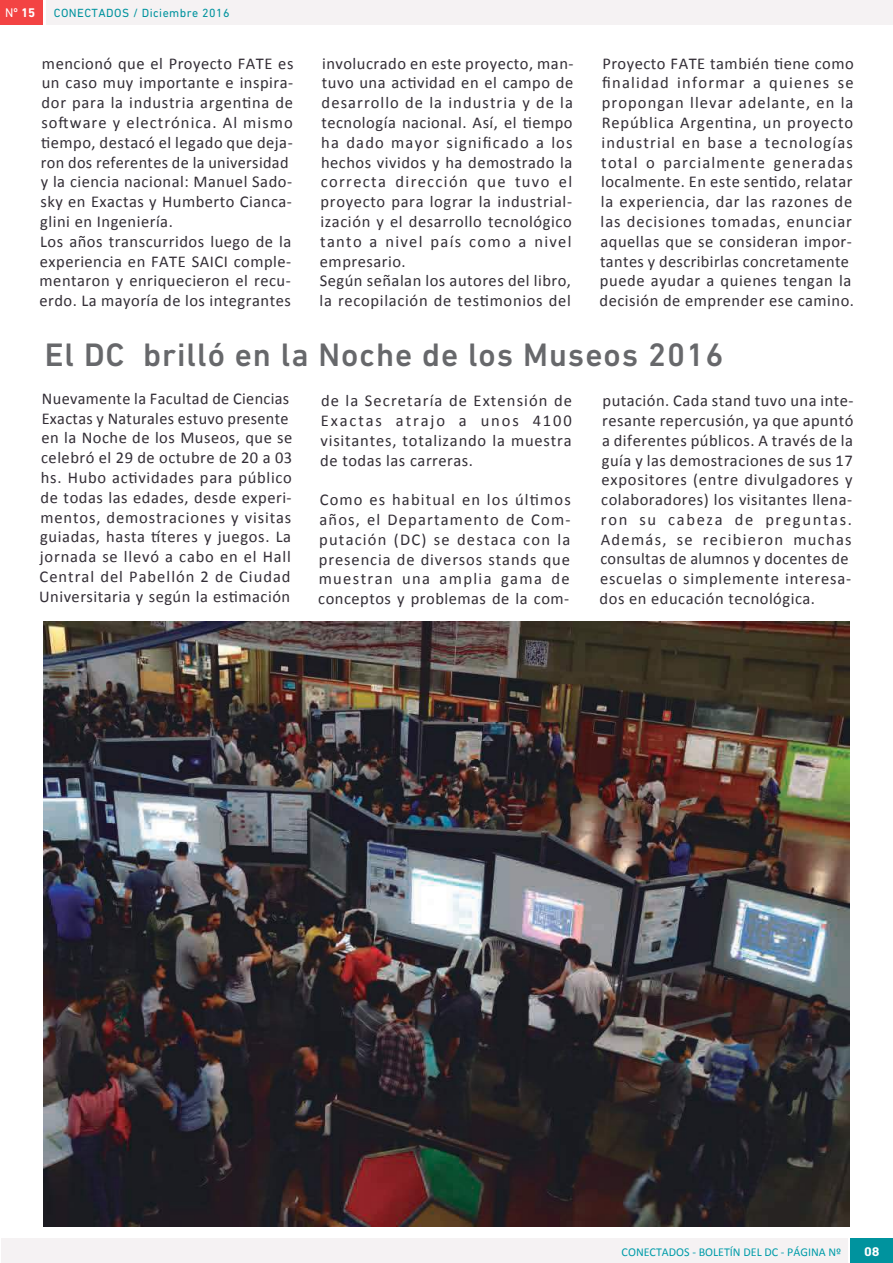
<style>
.page{position:relative;width:893px;height:1263px;background:#fff}
.page>*{position:absolute;margin:0;border:0;box-sizing:border-box;transform-origin:0 0}
.t1{font:500 33px "DIN Next LT Pro";letter-spacing:.03em;color:#67686b}
.t2{font:16.5px/19.8px "Calibri";letter-spacing:.03em;color:#332e36}
.t3{font:16.5px/19.8px "Calibri";letter-spacing:.05em;color:#332e36}
.t4{font:12.75px "DIN Next LT Pro";color:#fff}
.t5{font:700 12.75px "DIN Next LT Pro";color:#fff;scale:1.1 1}
.t6{font:12px "Calibri";color:#009ca9}
.t7{font:12px "DIN Next LT Pro";letter-spacing:.04em;color:#00939e}
.s1{font-weight:700}
</style>
<div class="page">
<div style="left:2px;top:1238px;width:846px;height:25px;background:#f5f2f3"></div>
<div style="left:850px;top:1238px;width:43px;height:25px;background:#00939e"></div>
<div style="left:0;top:0;width:43px;height:25px;background:#f34343"></div>
<div style="left:47px;top:0;width:846px;height:25px;background:#f5f2f3"></div>
<img style="left:43px;top:621px;width:806px;height:605px">
<p class="t4" style="left:5px;top:6px;width:32px">Nº <span class="s1">15</span></p>
<p class="t7" style="left:54px;top:6px;width:177px">CONECTADOS / Diciembre 2016</p>
<p class="t2" style="left:39px;top:53px;width:256px">mencionó que el Proyecto FATE es un caso muy importante e inspira&shy;dor para la industria argentina de software y electrónica. Al mismo tiempo, destacó el legado que deja&shy;ron dos referentes de la universidad y la ciencia nacional: Manuel Sado&shy;sky en Exactas y Humberto Cianca&shy;glini en Ingeniería.<br>Los años transcurridos luego de la experiencia en FATE SAICI comple&shy;mentaron y enriquecieron el recu&shy;erdo. La mayoría de los integrantes</p>
<p class="t2" style="left:319px;top:53px;width:256px">involucrado en este proyecto, man&shy;tuvo una actividad en el campo de desarrollo de la industria y de la tecnología nacional. Así, el tiempo ha dado mayor significado a los hechos vividos y ha demostrado la correcta dirección que tuvo el proyecto para lograr la industrial&shy;ización y el desarrollo tecnológico tanto a nivel país como a nivel empresario.<br>Según señalan los autores del libro, la recopilación de testimonios del</p>
<p class="t3" style="left:600px;top:53px;width:256px">Proyecto FATE también tiene como finalidad informar a quienes se propongan llevar adelante, en la República Argentina, un proyecto industrial en base a tecnologías total o parcialmente generadas localmente. En este sentido, relatar la experiencia, dar las razones de las decisiones tomadas, enunciar aquellas que se consideran impor&shy;tantes y describirlas concretamente puede ayudar a quienes tengan la decisión de emprender ese camino.</p>
<h1 class="t1" style="left:45px;top:335px;width:680px">El DC brilló en la Noche de los Museos 2016</h1>
<p class="t2" style="left:39px;top:388px;width:255px">Nuevamente la Facultad de Ciencias Exactas y Naturales estuvo presente en la Noche de los Museos, que se celebró el 29 de octubre de 20 a 03 hs. Hubo actividades para público de todas las edades, desde experi&shy;mentos, demostraciones y visitas guiadas, hasta títeres y juegos. La jornada se llevó a cabo en el Hall Central del Pabellón 2 de Ciudad Universitaria y según la estimación</p>
<p class="t2" style="left:320px;top:391px;width:253px;text-align:justify">de la Secretaría de Extensión de Exactas atrajo a unos 4100 visitantes, totalizando la muestra de todas las carreras.</p>
<p class="t2" style="left:600px;top:391px;width:255px">putación. Cada stand tuvo una inte&shy;resante repercusión, ya que apuntó a diferentes públicos. A través de la guía y las demostraciones de sus 17 expositores (entre divulgadores y colaboradores) los visitantes llena&shy;ron su cabeza de preguntas.<br>Además, se recibieron muchas consultas de alumnos y docentes de escuelas o simplemente interesa&shy;dos en educación tecnológica.</p>
<p class="t2" style="left:318px;top:490px;width:254px;text-align:justify">Como es habitual en los últimos años, el Departamento de Com&shy;putación (DC) se destaca con la presencia de diversos stands que muestran una amplia gama de conceptos y problemas de la com-</p>
<p class="t6" style="left:622px;top:1244px;width:221px">CONECTADOS - BOLETÍN DEL DC - PÁGINA Nº</p>
<p class="t5" style="left:864px;top:1244px;width:16px">08</p>
</div>
